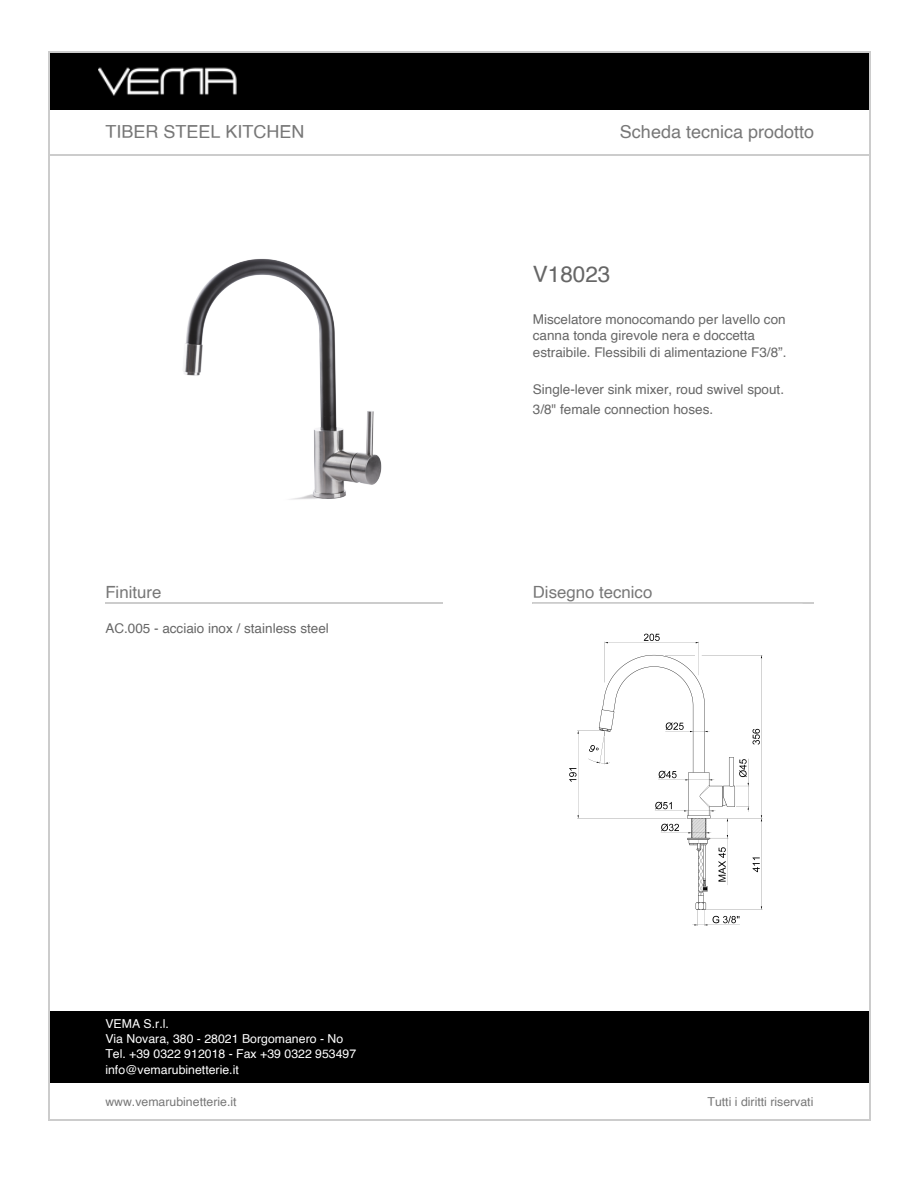
<style>
.page{position:relative;width:918px;height:1188px;background:#fff}
.page>*{position:absolute;margin:0;border:0;box-sizing:border-box;transform-origin:0 0}
.t1{font:22.5px "Helvetica";color:#666}
.t2{font:18px "Helvetica";color:#777}
.t3{font:16.8px "Helvetica";color:#777}
.t4{font:13.5px/16.5px "Helvetica";color:#666}
.t5{font:12.3px/15.1px "Helvetica";color:#fff}
.t6{font:12.3px "Helvetica";color:#777}
</style>
<div class="page">
<div style="left:49px;top:52px;width:821px;height:58px;background:#000"></div>
<hr style="left:49px;top:52px;width:473px;height:1px;background:#ccc">
<hr style="left:522px;top:52px;width:349px;height:1px;background:#ccc">
<hr style="left:49px;top:52px;width:1px;height:58px;background:#ccc">
<hr style="left:870px;top:52px;width:1px;height:58px;background:#ccc">
<img style="left:98px;top:67px;width:139px;height:29px">
<hr style="left:49px;top:110px;width:1px;height:45px;background:#ccc">
<hr style="left:870px;top:110px;width:1px;height:45px;background:#ccc">
<hr style="left:49px;top:154px;width:473px;height:1px;background:#ccc">
<hr style="left:49px;top:154px;width:1px;height:417px;background:#ccc">
<img style="left:183px;top:258px;width:199px;height:242px">
<hr style="left:522px;top:154px;width:349px;height:1px;background:#ccc">
<hr style="left:870px;top:154px;width:1px;height:417px;background:#ccc">
<hr style="left:49px;top:571px;width:1px;height:440px;background:#ccc">
<hr style="left:105px;top:603px;width:338px;height:1px;background:#ccc">
<hr style="left:870px;top:571px;width:1px;height:440px;background:#ccc">
<hr style="left:533px;top:603px;width:281px;height:1px;background:#ccc">
<div style="left:49px;top:1011px;width:821px;height:72px;background:#000"></div>
<hr style="left:49px;top:1011px;width:1px;height:72px;background:#ccc">
<hr style="left:870px;top:1011px;width:1px;height:72px;background:#ccc">
<hr style="left:49px;top:1120px;width:473px;height:1px;background:#ccc">
<hr style="left:49px;top:1083px;width:1px;height:38px;background:#ccc">
<hr style="left:522px;top:1120px;width:349px;height:1px;background:#ccc">
<hr style="left:870px;top:1083px;width:1px;height:38px;background:#ccc">
<img style="left:569px;top:633px;width:194px;height:293px">
<h2 class="t2" style="left:105px;top:117px;width:201px">TIBER STEEL KITCHEN</h2>
<h2 class="t2" style="left:620px;top:117px;width:196px">Scheda tecnica prodotto</h2>
<p class="t3" style="left:105px;top:579px;width:58px">Finiture</p>
<p class="t4" style="left:105px;top:621px;width:225px">AC.005 - acciaio inox / stainless steel</p>
<h1 class="t1" style="left:533px;top:257px;width:79px">V18023</h1>
<p class="t4" style="left:533px;top:311px;width:255px">Miscelatore monocomando per lavello con canna tonda girevole nera e doccetta estraibile. Flessibili di alimentazione F3/8”.</p>
<p class="t4" style="left:533px;top:380px;width:253px;line-height:19.4px">Single-lever sink mixer, roud swivel spout.<br>3/8" female connection hoses.</p>
<p class="t3" style="left:533px;top:579px;width:121px">Disegno tecnico</p>
<p class="t5" style="left:105px;top:1017px;width:252px">VEMA S.r.l.<br>Via Novara, 380 - 28021 Borgomanero - No<br>Tel. +39 0322 912018 - Fax +39 0322 953497 info@vemarubinetterie.it</p>
<p class="t6" style="left:105px;top:1092px;width:133px">www.vemarubinetterie.it</p>
<p class="t6" style="left:708px;top:1092px;width:107px">Tutti i diritti riservati</p>
</div>
